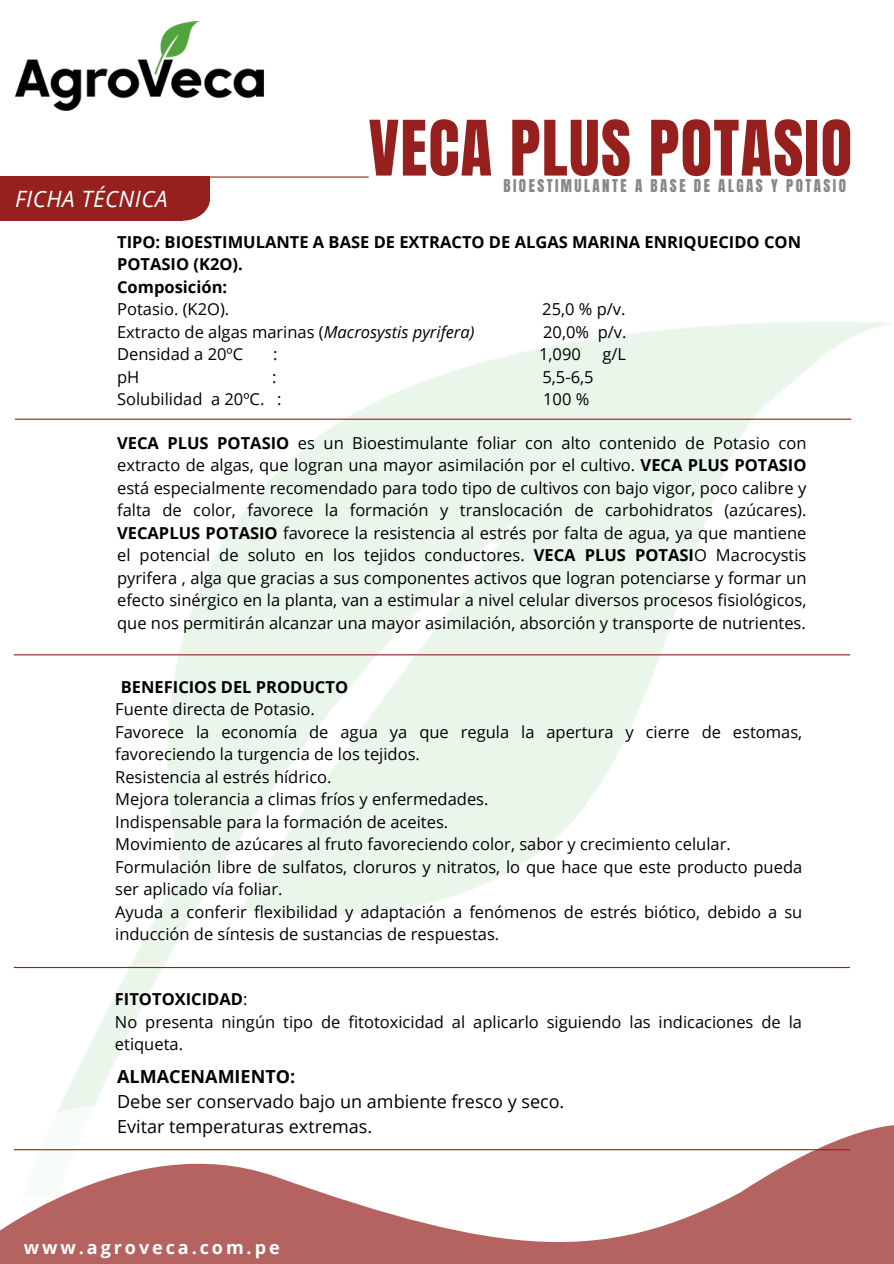
<style>
.page{position:relative;width:894px;height:1264px;background:#fff}
.page>*{position:absolute;margin:0;border:0;box-sizing:border-box;transform-origin:0 0}
.t1{font:64.95px "Anton";letter-spacing:.02em;color:#96201d}
.t2{font:italic 22.5px "Open Sans";letter-spacing:.02em;color:#fff}
.t3{font:18px/24.8px "Open Sans";color:#000}
.t4{font:700 18px "Open Sans";letter-spacing:.16em;color:#fff}
.t5{font:16.5px/22.5px "Open Sans";color:#000}
.t6{font:700 16.5px/22.5px "Open Sans";color:#000}
.t7{font:15px "Anton";letter-spacing:.16em;color:#878787}
.s1{font-style:italic}
.s2{font-weight:700}
</style>
<div class="page">
<img style="left:24px;top:322px;width:866px;height:721px">
<svg style="left:71px;top:1043px;width:53px;height:40px;fill:#ebf6eb"></svg>
<svg style="left:58px;top:1083px;width:47px;height:29px"></svg>
<svg style="left:0;top:1125px;width:893px;height:138px"></svg>
<img style="left:14px;top:21px;width:250px;height:89px">
<div style="left:155px;top:176px;width:55px;height:45px;background:#96201d;border-radius:50%"></div>
<hr style="left:15px;top:418px;width:835px;height:2px;background:#96201d">
<hr style="left:14px;top:654px;width:835px;height:1px;background:#96201d">
<hr style="left:14px;top:966px;width:835px;height:2px;background:#96201d">
<hr style="left:9px;top:176px;width:359px;height:2px;background:#96201d">
<div style="left:0;top:176px;width:183px;height:45px;background:#96201d"></div>
<div style="left:167px;top:176px;width:43px;height:22px;background:#96201d"></div>
<hr style="left:14px;top:1149px;width:835px;height:1px;background:#96201d">
<h2 class="t2" style="left:15px;top:183px;width:154px">FICHA TÉCNICA</h2>
<h6 class="t1" style="left:368px;top:102px;width:485px">VECA PLUS POTASIO</h6>
<h6 class="t7" style="left:503px;top:175px;width:344px">BIOESTIMULANTE A BASE DE ALGAS Y POTASIO</h6>
<p class="t6" style="left:117px;top:230px;width:685px">TIPO: BIOESTIMULANTE A BASE DE EXTRACTO DE ALGAS MARINA ENRIQUECIDO CON<br>POTASIO (K2O).<br>Composición:</p>
<p class="t5" style="left:117px;top:298px;width:114px">Potasio. (K2O).</p>
<p class="t5" style="left:542px;top:298px;width:85px">25,0 % p/v.</p>
<p class="t5" style="left:117px;top:320px;width:359px">Extracto de algas marinas (<span class="s1">Macrosystis pyrifera)</span></p>
<p class="t5" style="left:543px;top:320px;width:85px">20,0% p/v.</p>
<p class="t5" style="left:117px;top:343px;width:127px">Densidad a 20ºC</p>
<p class="t5" style="left:273px;top:343px;width:6px">:</p>
<p class="t5" style="left:539px;top:343px;width:43px">1,090</p>
<p class="t5" style="left:602px;top:343px;width:25px">g/L</p>
<p class="t5" style="left:117px;top:365px;width:24px">pH</p>
<p class="t5" style="left:272px;top:365px;width:6px">:</p>
<p class="t5" style="left:542px;top:365px;width:53px">5,5-6,5</p>
<p class="t5" style="left:117px;top:388px;width:166px">Solubilidad a 20ºC. :</p>
<p class="t5" style="left:543px;top:388px;width:48px">100 %</p>
<p class="t5" style="left:117px;top:431px;width:690px;text-align:justify"><span class="s2">VECA PLUS POTASIO</span> es un Bioestimulante foliar con alto contenido de Potasio con extracto de algas, que logran una mayor asimilación por el cultivo. <span class="s2">VECA PLUS POTASIO </span>está especialmente recomendado para todo tipo de cultivos con bajo vigor, poco calibre y falta de color, favorece la formación y translocación de carbohidratos (azúcares).<br><span class="s2">VECAPLUS POTASIO</span> favorece la resistencia al estrés por falta de agua, ya que mantiene el potencial de soluto en los tejidos conductores. <span class="s2">VECA PLUS POTASI</span>O Macrocystis pyrifera , alga que gracias a sus componentes activos que logran potenciarse y formar un efecto sinérgico en la planta, van a estimular a nivel celular diversos procesos fisiológicos, que nos permitirán alcanzar una mayor asimilación, absorción y transporte de nutrientes.</p>
<p class="t6" style="left:121px;top:675px;width:229px">BENEFICIOS DEL PRODUCTO</p>
<h6 class="t5" style="left:115px;top:697px;width:688px">Fuente directa de Potasio.<br>Favorece la economía de agua ya que regula la apertura y cierre de estomas, favoreciendo la turgencia de los tejidos.<br>Resistencia al estrés hídrico.<br>Mejora tolerancia a climas fríos y enfermedades.<br>Indispensable para la formación de aceites.<br>Movimiento de azúcares al fruto favoreciendo color, sabor y crecimiento celular.<br>Formulación libre de sulfatos, cloruros y nitratos, lo que hace que este producto pueda ser aplicado vía foliar.<br>Ayuda a conferir flexibilidad y adaptación a fenómenos de estrés biótico, debido a su inducción de síntesis de sustancias de respuestas.</h6>
<h6 class="t5" style="left:115px;top:987px;width:688px"><span class="s2">FITOTOXICIDAD</span>:<br>No presenta ningún tipo de fitotoxicidad al aplicarlo siguiendo las indicaciones de la etiqueta.</h6>
<h3 class="t3" style="left:117px;top:1063px;width:448px"><span class="s2">ALMACENAMIENTO:<br></span>Debe ser conservado bajo un ambiente fresco y seco.<br>Evitar temperaturas extremas.</h3>
<p class="t4" style="left:24px;top:1234px;width:257px">www.agroveca.com.pe</p>
</div>
